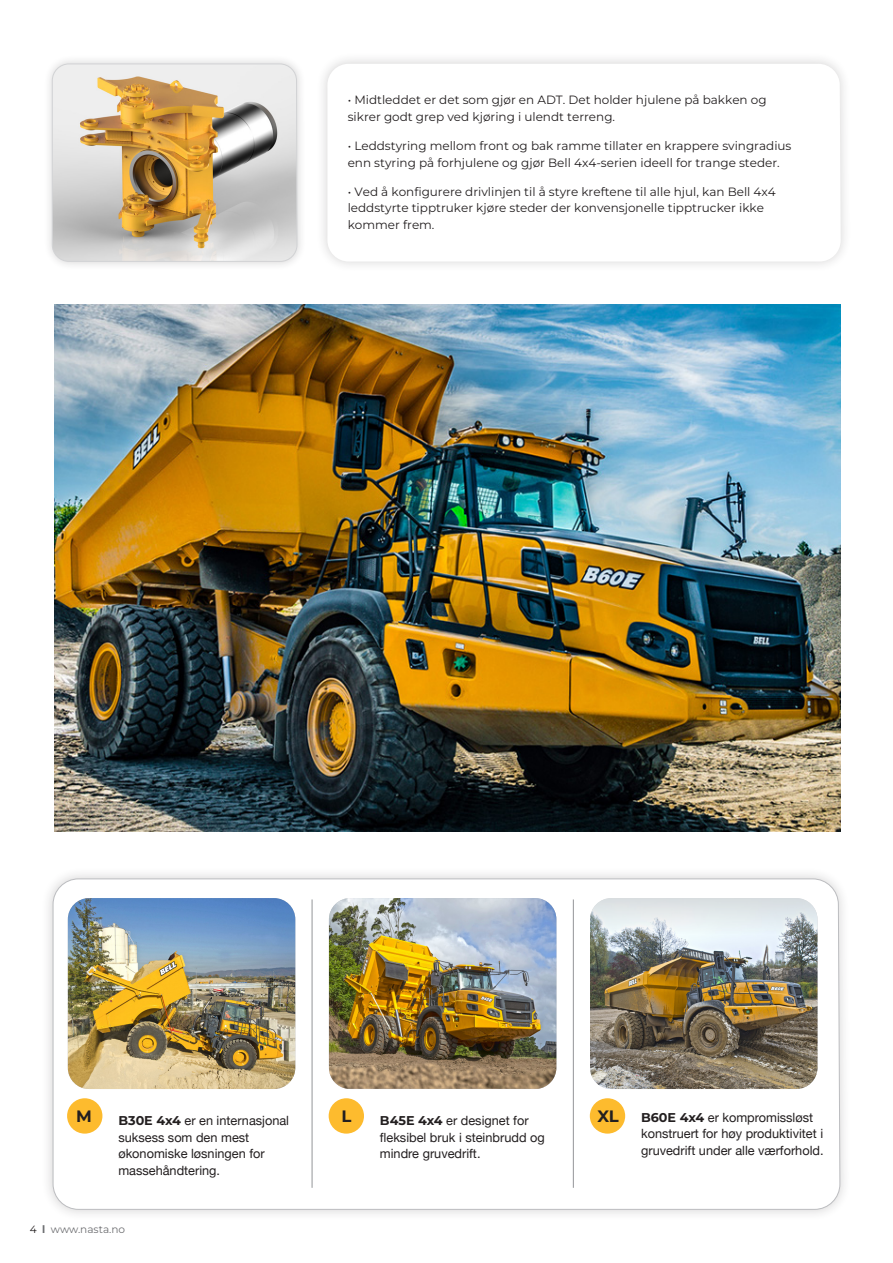
<style>
.page{position:relative;width:893px;height:1263px;background:#fff}
.page>*{position:absolute;margin:0;border:0;box-sizing:border-box;transform-origin:0 0}
.t1{font:700 16.5px "Montserrat";color:#231f20}
.t2{font:12.75px/16.5px "Helvetica Neue";color:#231f20}
.t3{font:12px/16.5px "Montserrat";color:#231f20}
.t4{font:10.5px "Montserrat";color:#6c6d70}
.s1{font-family:"Montserrat";font-weight:700}
.s2{color:#231f20}
.s3{font-weight:700}
</style>
<div class="page">
<div style="left:41px;top:867px;width:811px;height:354px;background:#231f20;opacity:.2"></div>
<svg style="left:53px;top:878px;width:787px;height:332px"></svg>
<div style="left:67px;top:1098px;width:35px;height:35px;background:#fdbb2e;border-radius:50%"></div>
<hr style="left:312px;top:899px;width:1px;height:289px;background:#939598">
<hr style="left:573px;top:899px;width:1px;height:289px;background:#939598">
<div style="left:329px;top:1098px;width:35px;height:35px;background:#fdbb2e;border-radius:50%"></div>
<div style="left:590px;top:1098px;width:35px;height:35px;background:#fdbb2e;border-radius:50%"></div>
<img style="left:68px;top:898px;width:227px;height:191px">
<img style="left:329px;top:898px;width:227px;height:191px">
<img style="left:590px;top:898px;width:227px;height:191px">
<div style="left:43px;top:54px;width:263px;height:216px;background:#231f20;opacity:.2"></div>
<svg style="left:52px;top:64px;width:245px;height:206px;background:#cebea5"></svg>
<img style="left:54px;top:304px;width:787px;height:527px">
<p class="t3" style="left:348px;top:92px;width:420px">• Midtleddet er det som gjør en ADT. Det holder hjulene på bakken og sikrer godt grep ved kjøring i ulendt terreng.</p>
<p class="t3" style="left:348px;top:137px;width:445px">• Leddstyring mellom front og bak ramme tillater en krappere svingradius enn styring på forhjulene og gjør Bell 4x4-serien ideell for trange steder.</p>
<p class="t3" style="left:348px;top:183px;width:430px">• Ved å konfigurere drivlinjen til å styre kreftene til alle hjul, kan Bell 4x4 leddstyrte tipptruker kjøre steder der konvensjonelle tipptrucker ikke kommer frem.</p>
<p class="t1" style="left:76px;top:1105px;width:17px">M</p>
<p class="t1" style="left:342px;top:1105px;width:11px">L</p>
<p class="t1" style="left:597px;top:1105px;width:23px">XL</p>
<p class="t2" style="left:118px;top:1113px;width:172px"><span class="s1">B30E 4x4</span> er en internasjonal suksess som den mest økonomiske løsningen for massehåndtering.</p>
<p class="t2" style="left:380px;top:1113px;width:166px"><span class="s1">B45E 4x4</span> er designet for fleksibel bruk i steinbrudd og mindre gruvedrift.</p>
<p class="t2" style="left:641px;top:1110px;width:184px"><span class="s1">B60E 4x4</span> er kompromissløst konstruert for høy produktivitet i gruvedrift under alle værforhold.</p>
<p class="t4" style="left:30px;top:1222px;width:97px"><span class="s2">4</span> <span class="s3">l</span> www.nasta.no</p>
</div>
